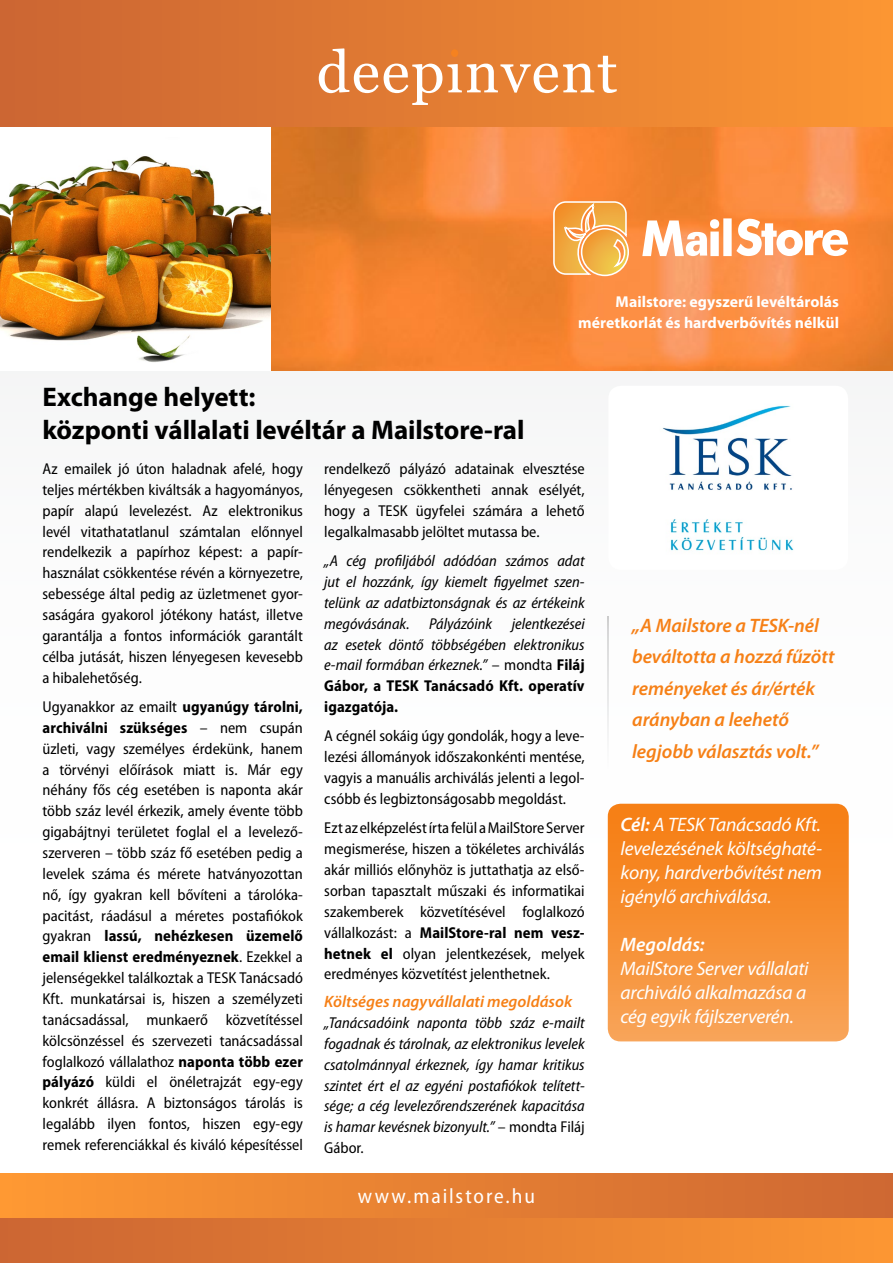
<style>
.page{position:relative;width:893px;height:1263px;background:#fff}
.page>*{position:absolute;margin:0;border:0;box-sizing:border-box;transform-origin:0 0}
.t1{font:700 27px/33px "Myriad Pro";letter-spacing:-.005em;color:#000}
.t2{font:semi-condensed 21px "Myriad Pro";letter-spacing:.09em;color:#fff}
.t3{font:italic 19.5px/24px "Myriad Pro";letter-spacing:-.01em;color:#fff;text-align:justify}
.t4{font:italic 600 19.5px/31.5px "Myriad Pro";letter-spacing:-.005em;color:#f68016}
.t5{font:italic 600 19.5px "Myriad Pro";letter-spacing:-.005em;color:#fff}
.t6{font:italic 600 16.5px "Myriad Pro";color:#f68016}
.t7{font:semi-condensed 15.75px/20.9px "Myriad Pro";color:#000;text-align:justify}
.t8{font:italic semi-condensed 15.75px/20.9px "Myriad Pro";color:#000;text-align:justify}
.t9{font:700 15.75px/20.9px "Myriad Pro";letter-spacing:.005em;color:#fff;text-align:right}
.s1{font-weight:700}
.s2{font-style:normal}
.s3{font-weight:700;font-style:normal}
.s4{font-weight:600}
</style>
<div class="page">
<svg style="left:1px;top:1217px;width:892px;height:46px"></svg>
<div style="left:0;top:1173px;width:893px;height:44px;background:linear-gradient(to right,#f93,#cd6733)"></div>
<hr style="left:0;top:1173px;width:1px;height:90px;background:#c63">
<hr style="left:0;top:1173px;width:1px;height:44px;background:#f93">
<div style="left:0;top:0;width:893px;height:162px;background:linear-gradient(to right,#cb6533,#fc9633)"></div>
<svg style="left:319px;top:48px;width:298px;height:57px"></svg>
<img style="left:270px;top:127px;width:623px;height:243px">
<div style="left:608px;top:804px;width:241px;height:237px;background:linear-gradient(to bottom,#f57c0f,#f8a356);border-radius:13px"></div>
<div style="left:0;top:127px;width:270px;height:243px;background:#fff"></div>
<img style="left:0;top:156px;width:270px;height:206px">
<svg style="left:642px;top:218px;width:206px;height:38px"></svg>
<svg style="left:552px;top:200px;width:78px;height:77px"></svg>
<svg style="left:608px;top:617px;width:1px;height:121px"></svg>
<img style="left:662px;top:405px;width:132px;height:146px">
<h1 class="t1" style="left:43px;top:379px;width:483px">Exchange helyett:<br>központi vállalati levéltár a Mailstore-ral</h1>
<p class="t9" style="left:578px;top:291px;width:262px">Mailstore: egyszerű levéltárolás méretkorlát és hardverbővítés nélkül</p>
<p class="t7" style="left:43px;top:459px;width:262px">Az emailek jó úton haladnak afelé, hogy teljes mértékben kiváltsák a hagyományos, papír alapú levelezést. Az elektronikus levél vitathatatlanul számtalan előnnyel rendelkezik a papírhoz képest: a papír&shy;használat csökkentése révén a környezetre, sebessége által pedig az üzletmenet gyor&shy;saságára gyakorol jótékony hatást, illetve garantálja a fontos információk garantált célba jutását, hiszen lényegesen kevesebb a hibalehetőség.</p>
<p class="t7" style="left:43px;top:697px;width:262px">Ugyanakkor az emailt <span class="s1">ugyanúgy tárolni, archiválni szükséges</span> – nem csupán üzleti, vagy személyes érdekünk, hanem a törvényi előírások miatt is. Már egy néhány fős cég esetében is naponta akár több száz levél érkezik, amely évente több gigabájtnyi területet foglal el a levelező&shy;szerveren – több száz fő esetében pedig a levelek száma és mérete hatványozottan nő, így gyakran kell bővíteni a tárolóka&shy;pacitást, ráadásul a méretes postafiókok gyakran <span class="s1">lassú, nehézkesen üzemelő email klienst eredményeznek</span>. Ezekkel a jelenségekkel találkoztak a TESK Tanácsadó Kft. munkatársai is, hiszen a személyzeti tanácsadással, munkaerő közvetítéssel kölcsönzéssel és szervezeti tanácsadással foglalkozó vállalathoz <span class="s1">naponta több ezer pályázó</span> küldi el önéletrajzát egy-egy konkrét állásra. A biztonságos tárolás is legalább ilyen fontos, hiszen egy-egy remek referenciákkal és kiváló képesítéssel</p>
<p class="t7" style="left:324px;top:459px;width:262px">rendelkező pályázó adatainak elvesztése lényegesen csökkentheti annak esélyét, hogy a TESK ügyfelei számára a lehető legalkalmasabb jelöltet mutassa be.</p>
<p class="t8" style="left:324px;top:551px;width:262px">„A cég profiljából adódóan számos adat jut el hozzánk, így kiemelt figyelmet szen&shy;telünk az adatbiztonságnak és az értékeink megóvásának. Pályázóink jelentkezései az esetek döntő többségében elektronikus e-mail formában érkeznek.” <span class="s2">– mondta</span> <span class="s3">Filáj Gábor, a TESK Tanácsadó Kft. operatív igazgatója.</span></p>
<p class="t7" style="left:324px;top:726px;width:262px">A cégnél sokáig úgy gondolák, hogy a leve&shy;lezési állományok időszakonkénti mentése, vagyis a manuális archiválás jelenti a legol&shy;csóbb és legbiztonságosabb megoldást.</p>
<p class="t7" style="left:324px;top:818px;width:262px">Ezt az elképzelést írta felül a MailStore Server megismerése, hiszen a tökéletes archiválás akár milliós előnyhöz is juttathatja az első&shy;sorban tapasztalt műszaki és informatikai szakemberek közvetítésével foglalkozó vállalkozást: a <span class="s1">MailStore-ral nem vesz&shy;hetnek el</span> olyan jelentkezések, melyek eredményes közvetítést jelenthetnek.</p>
<p class="t6" style="left:324px;top:991px;width:249px">Költséges nagyvállalati megoldások</p>
<p class="t8" style="left:324px;top:1013px;width:262px">„Tanácsadóink naponta több száz e-mailt fogadnak és tárolnak, az elektronikus levelek csatolmánnyal érkeznek, így hamar kritikus szintet ért el az egyéni postafiókok telített&shy;sége; a cég levelezőrendszerének kapacitása is hamar kevésnek bizonyult.” <span class="s2">– mondta Filáj Gábor.</span></p>
<h2 class="t2" style="left:358px;top:1184px;width:179px">www.mailstore.hu</h2>
<p class="t4" style="left:632px;top:609px;width:204px">„A Mailstore a TESK-nél beváltotta a hozzá fűzött reményeket és ár/érték arányban a leehető legjobb választás volt.”</p>
<p class="t3" style="left:620px;top:812px;width:203px"><span class="s4">Cél:</span> A TESK Tanácsadó Kft. levelezésének költséghaté&shy;kony, hardverbővítést nem igénylő archiválása.</p>
<p class="t5" style="left:620px;top:932px;width:85px">Megoldás:</p>
<p class="t3" style="left:620px;top:956px;width:190px;text-align:left">MailStore Server vállalati archiváló alkalmazása a cég egyik fájlszerverén.</p>
</div>
